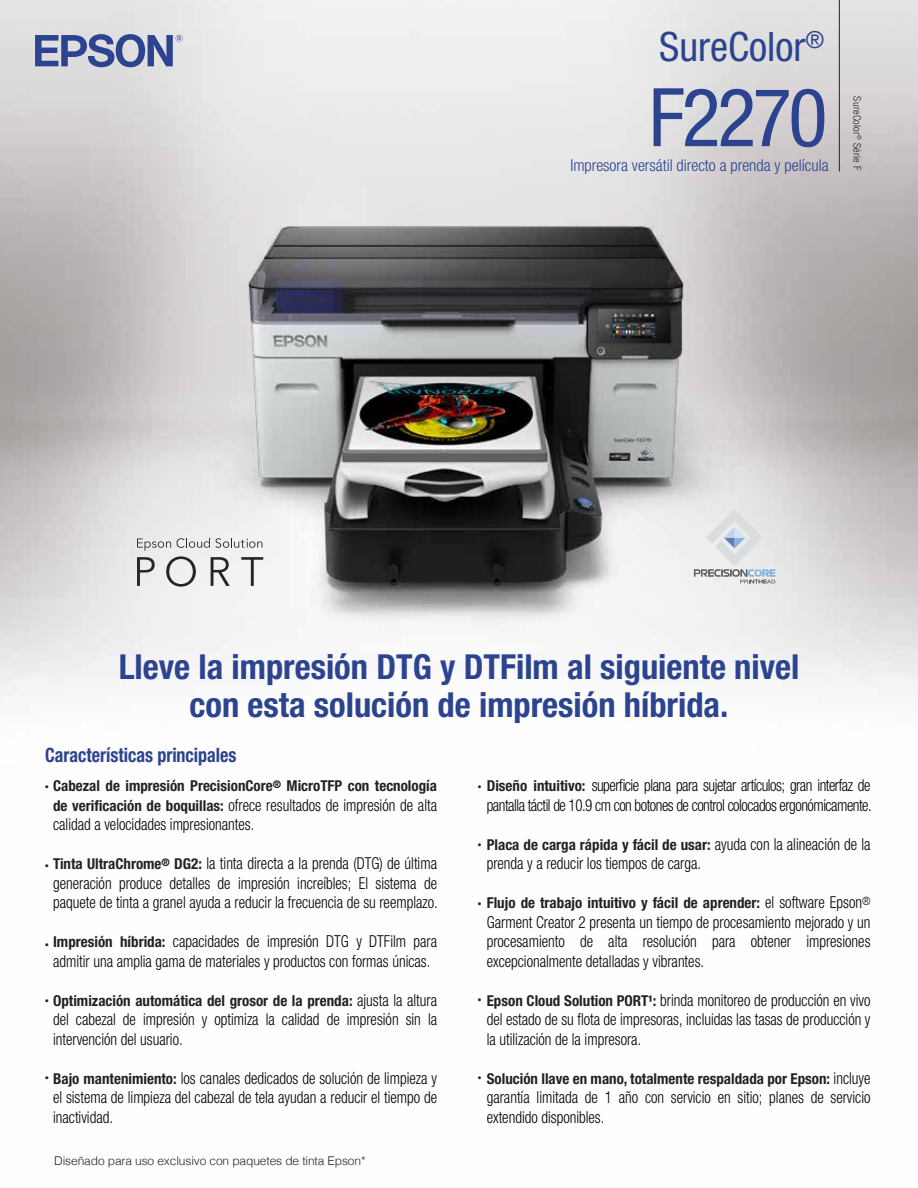
<style>
.page{position:relative;width:918px;height:1188px;background:#fff}
.page>*{position:absolute;margin:0;border:0;box-sizing:border-box;transform-origin:0 0}
.t1{font:condensed 81px "Helvetica Neue LT Std";letter-spacing:-.04em;color:#2c438f}
.t2{font:condensed 40.5px "Helvetica Neue LT Std";color:#2c438f}
.t3{font:700 condensed 34.5px/37.5px "Helvetica Neue LT Std";color:#2c438f;text-align:center}
.t4{font:700 condensed 19.8px "Helvetica Neue LT Std";color:#2c438f;scale:.91 1}
.t5{font:300 condensed 16.5px/19.5px "Helvetica Neue LT Std";color:#000;scale:.91 1}
.t6{font:300 condensed 16.5px/19.5px "Helvetica Neue LT Std";letter-spacing:-.03em;color:#000;text-align:center;scale:.91 1}
.t7{font:300 condensed 16.35px "Helvetica Neue LT Std";color:#2c438f}
.t8{font:700 condensed 15px "Helvetica Neue LT Std";color:#222220}
.t9{font:300 12px "Helvetica";letter-spacing:-.01em;color:#222221}
.t10{font:300 condensed 10.5px "Helvetica Neue LT Std";letter-spacing:.025em;color:#222220}
.s1{font-weight:700;font-size:15px;color:#222220}
.s2{font-weight:300;font-size:16.5px;color:#000}
</style>
<div class="page">
<img style="left:102px;top:115px;width:728px;height:545px">
<svg style="left:694px;top:509px;width:81px;height:74px;background:#dbdee0"></svg>
<svg style="left:35px;top:34px;width:148px;height:33px;background:#8590b7"></svg>
<hr style="left:839px;top:0;width:1px;height:171px;background:#222220">
<svg style="left:137px;top:538px;width:126px;height:49px"></svg>
<h2 class="t2" style="left:659px;top:24px;width:167px">SureColor<sup>®</sup></h2>
<h1 class="t1" style="left:649px;top:71px;width:180px">F2270</h1>
<p class="t10" style="left:863px;top:96px;width:75px;rotate:90deg">SureColor<sup>®</sup> Série F</p>
<p class="t7" style="left:570px;top:156px;width:260px">Impresora versátil directo a prenda y película</p>
<h3 class="t3" style="left:119px;top:648px;width:682px">Lleve la impresión DTG y DTFilm al siguiente nivel con esta solución de impresión híbrida.</h3>
<p class="t4" style="left:45px;top:743px;width:212px">Características principales</p>
<p class="t8" style="left:45px;top:777px;width:393px">· Cabezal de impresión PrecisionCore<sup>®</sup> MicroTFP con tecnología</p>
<p class="t5" style="left:53px;top:795px;width:423px"><span class="s1">de verificación de boquillas:</span> ofrece resultados de impresión de alta calidad a velocidades impresionantes.</p>
<p class="t5" style="left:45px;top:854px;width:433px;text-align:center"><span class="s1">· Tinta UltraChrome</span><sup>®</sup> <span class="s1">DG2:</span> la tinta directa a la prenda (DTG) de última generación produce detalles de impresión increíbles; El sistema de paquete de tinta a granel ayuda a reducir la frecuencia de su reemplazo.</p>
<p class="t5" style="left:53px;top:932px;width:423px"><span class="s1">Impresión híbrida:</span> capacidades de impresión DTG y DTFilm para admitir una amplia gama de materiales y productos con formas únicas.</p>
<p class="t8" style="left:45px;top:992px;width:394px">· Optimización automática del grosor de la prenda: <span class="s2">ajusta la altura</span></p>
<p class="t5" style="left:53px;top:1010px;width:424px">del cabezal de impresión y optimiza la calidad de impresión sin la intervención del usuario.</p>
<p class="t5" style="left:53px;top:1068px;width:424px;text-align:justify"><span class="s1">Bajo mantenimiento:</span> los canales dedicados de solución de limpieza y el sistema de limpieza del cabezal de tela ayudan a reducir el tiempo de inactividad.</p>
<p class="t6" style="left:478px;top:776px;width:434px"><span class="s1">· Diseño intuitivo:</span> superficie plana para sujetar artículos; gran interfaz de pantalla táctil de 10.9 cm con botones de control colocados ergonómicamente.</p>
<p class="t8" style="left:478px;top:836px;width:394px">· Placa de carga rápida y fácil de usar: <span class="s2">ayuda con la alineación de la</span></p>
<p class="t5" style="left:487px;top:854px;width:237px">prenda y a reducir los tiempos de carga.</p>
<p class="t8" style="left:478px;top:894px;width:394px">· Flujo de trabajo intuitivo y fácil de aprender: <span class="s2">el software Epson</span><sup>®</sup></p>
<p class="t5" style="left:487px;top:912px;width:423px;text-align:justify">Garment Creator 2 presenta un tiempo de procesamiento mejorado y un procesamiento de alta resolución para obtener impresiones excepcionalmente detalladas y vibrantes.</p>
<p class="t5" style="left:487px;top:990px;width:423px;text-align:justify"><span class="s1">Epson Cloud Solution PORT¹:</span> brinda monitoreo de producción en vivo del estado de su flota de impresoras, incluidas las tasas de producción y la utilización de la impresora.</p>
<p class="t8" style="left:487px;top:1070px;width:385px">Solución llave en mano, totalmente respaldada por Epson: <span class="s2">incluye</span></p>
<p class="t5" style="left:487px;top:1088px;width:423px">garantía limitada de 1 año con servicio en sitio; planes de servicio extendido disponibles.</p>
<p class="t8" style="left:45px;top:935px;width:5px">·</p>
<p class="t8" style="left:478px;top:989px;width:5px">·</p>
<p class="t8" style="left:478px;top:1067px;width:5px">·</p>
<p class="t8" style="left:45px;top:1068px;width:5px">·</p>
<p class="t9" style="left:54px;top:1151px;width:313px">Diseñado para uso exclusivo con paquetes de tinta Epson*</p>
</div>
